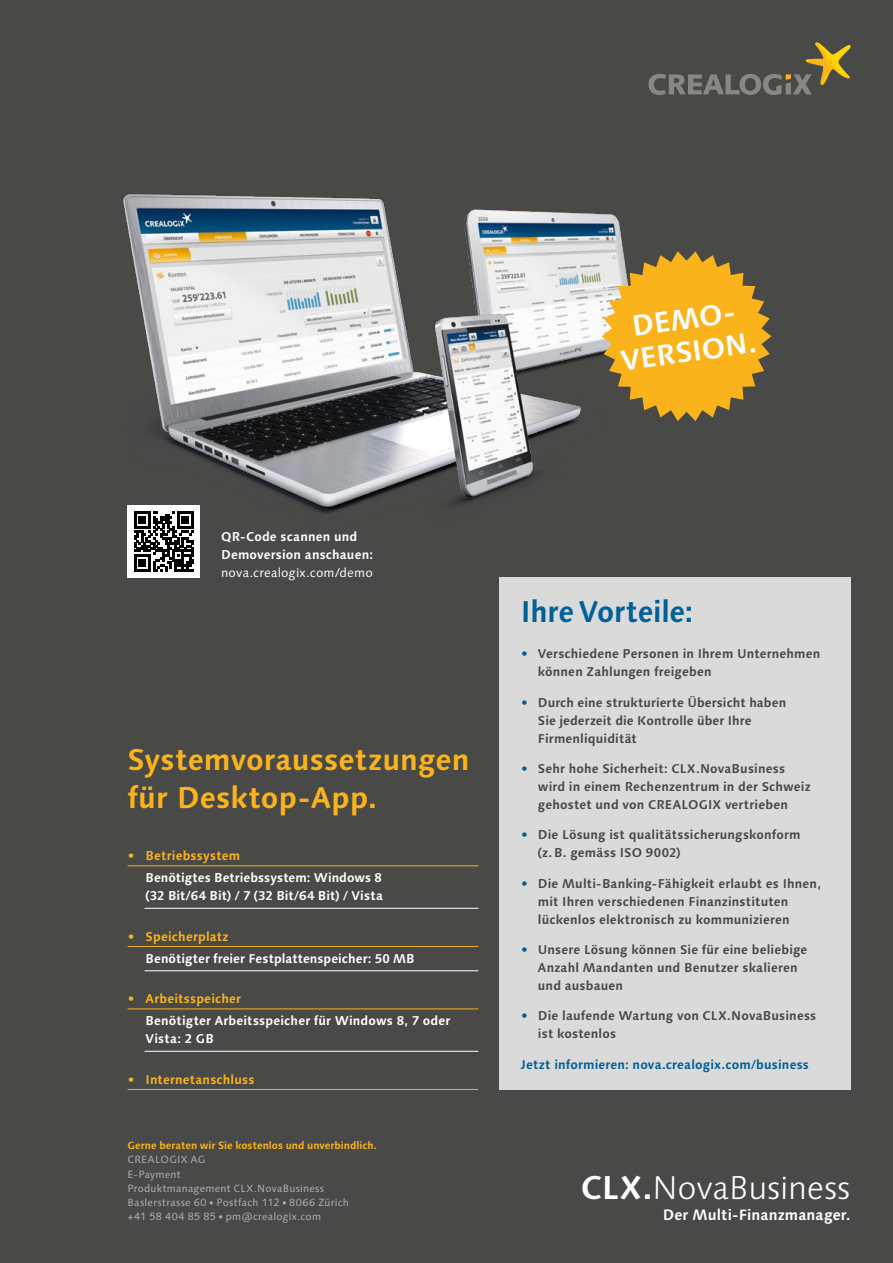
<style>
.page{position:relative;width:893px;height:1263px;background:#494948}
.page>*{position:absolute;margin:0;border:0;box-sizing:border-box;transform-origin:0 0}
.t1{font:300 33px "Linotype Syntax";letter-spacing:-.005em;color:#fff}
.t2{font:700 30px/37.5px "Linotype Syntax";letter-spacing:.005em;color:#fab31b}
.t3{font:700 30px "Linotype Syntax";letter-spacing:-.01em;color:#006097}
.t4{font:700 28.95px/33px "Linotype Syntax";color:#fff;text-align:center}
.t5{font:700 15px "Linotype Syntax";letter-spacing:.005em;color:#fff}
.t6{font:700 12.75px/18px "Linotype Syntax";letter-spacing:.01em;color:#494948}
.t7{font:700 12.75px/18px "Linotype Syntax";letter-spacing:.005em;color:#fff}
.t8{font:700 12.75px "Linotype Syntax";letter-spacing:.01em;color:#fab31b}
.t9{font:700 12.75px "Linotype Syntax";letter-spacing:.01em;color:#006097}
.t10{font:12.75px "Linotype Syntax";letter-spacing:.015em;color:#fff}
.t11{font:10.5px/14.2px "Linotype Syntax";letter-spacing:.025em;color:#b1b2b3}
.t12{font:700 10.5px "Linotype Syntax";letter-spacing:-.005em;color:#fab31b}
.s1{font-size:9px}
.s2{color:#006097}
.s3{font-weight:700}
</style>
<div class="page">
<hr style="left:128px;top:865px;width:350px;height:1px;background:#fab31b">
<hr style="left:145px;top:908px;width:333px;height:1px;background:#fff">
<hr style="left:128px;top:946px;width:350px;height:1px;background:#fab31b">
<hr style="left:145px;top:970px;width:333px;height:1px;background:#fff">
<hr style="left:128px;top:1008px;width:350px;height:1px;background:#fab31b">
<hr style="left:145px;top:1051px;width:333px;height:1px;background:#fff">
<hr style="left:128px;top:1089px;width:350px;height:1px;background:#fab31b">
<div style="left:500px;top:577px;width:351px;height:513px;background:#dadada"></div>
<svg style="left:648px;top:43px;width:202px;height:52px"></svg>
<img style="left:123px;top:194px;width:500px;height:353px">
<svg style="left:602px;top:251px;width:169px;height:170px"></svg>
<div style="left:128px;top:505px;width:72px;height:72px;background:#fff"></div>
<svg style="left:134px;top:511px;width:60px;height:60px"></svg>
<h3 class="t4" style="left:614px;top:312px;width:138px;rotate:-8deg">DEMO-<br>VERSION.</h3>
<p class="t7" style="left:221px;top:527px;width:153px">QR-Code scannen und<br>Demoversion anschauen:</p>
<p class="t10" style="left:221px;top:565px;width:153px">nova.crealogix.com/demo</p>
<h2 class="t2" style="left:128px;top:741px;width:343px">Systemvoraussetzungen für Desktop-App.</h2>
<p class="t8" style="left:128px;top:847px;width:114px">• Betriebssystem</p>
<p class="t7" style="left:146px;top:869px;width:239px">Benötigtes Betriebssystem: Windows 8 (32 Bit/64 Bit) / 7 (32 Bit/64 Bit) / Vista</p>
<p class="t8" style="left:128px;top:928px;width:102px">• Speicherplatz</p>
<p class="t7" style="left:146px;top:949px;width:271px">Benötigter freier Festplattenspeicher: 50 MB</p>
<p class="t8" style="left:128px;top:991px;width:115px">• Arbeitsspeicher</p>
<p class="t7" style="left:146px;top:1012px;width:306px">Benötigter Arbeitsspeicher für Windows 8, 7 oder<br>Vista: 2 GB</p>
<p class="t8" style="left:128px;top:1071px;width:128px">• Internetanschluss</p>
<p class="t12" style="left:128px;top:1139px;width:251px">Gerne beraten wir Sie kostenlos und unverbindlich.</p>
<p class="t11" style="left:128px;top:1153px;width:223px">CREALOGIX AG<br>E-Payment<br>Produktmanagement CLX.NovaBusiness<br>Baslerstrasse 60 <span class="s1">•</span> Postfach 112 <span class="s1">•</span> 8066 Zürich +41 58 404 85 85 <span class="s1">•</span> pm@crealogix.com</p>
<h2 class="t3" style="left:521px;top:593px;width:174px">Ihre Vorteile:</h2>
<p class="t6" style="left:538px;top:645px;width:284px;text-indent:-17px"><span class="s2">•</span> Verschiedene Personen in Ihrem Unternehmen können Zahlungen freigeben</p>
<p class="t6" style="left:538px;top:693px;width:250px;text-indent:-17px"><span class="s2">•</span> Durch eine strukturierte Übersicht haben<br>Sie jederzeit die Kontrolle über Ihre<br>Firmenliquidität</p>
<p class="t6" style="left:538px;top:759px;width:274px;text-indent:-17px"><span class="s2">•</span> Sehr hohe Sicherheit: CLX.NovaBusiness wird in einem Rechenzentrum in der Schweiz gehostet und von CREALOGIX vertrieben</p>
<p class="t6" style="left:538px;top:826px;width:264px;text-indent:-17px"><span class="s2">•</span> Die Lösung ist qualitätssicherungskonform (z. B. gemäss ISO 9002)</p>
<p class="t6" style="left:538px;top:874px;width:285px;text-indent:-17px"><span class="s2">•</span> Die Multi-Banking-Fähigkeit erlaubt es Ihnen, mit Ihren verschiedenen Finanzinstituten lückenlos elektronisch zu kommunizieren</p>
<p class="t6" style="left:538px;top:940px;width:271px;text-indent:-17px"><span class="s2">•</span> Unsere Lösung können Sie für eine beliebige<br>Anzahl Mandanten und Benutzer skalieren und ausbauen</p>
<p class="t6" style="left:538px;top:1007px;width:280px;text-indent:-17px"><span class="s2">•</span> Die laufende Wartung von CLX.NovaBusiness ist kostenlos</p>
<p class="t9" style="left:521px;top:1056px;width:290px">Jetzt informieren: nova.crealogix.com/business</p>
<h1 class="t1" style="left:581px;top:1169px;width:271px"><span class="s3">CLX.</span>NovaBusiness</h1>
<p class="t5" style="left:663px;top:1206px;width:189px">Der Multi-Finanzmanager.</p>
</div>
